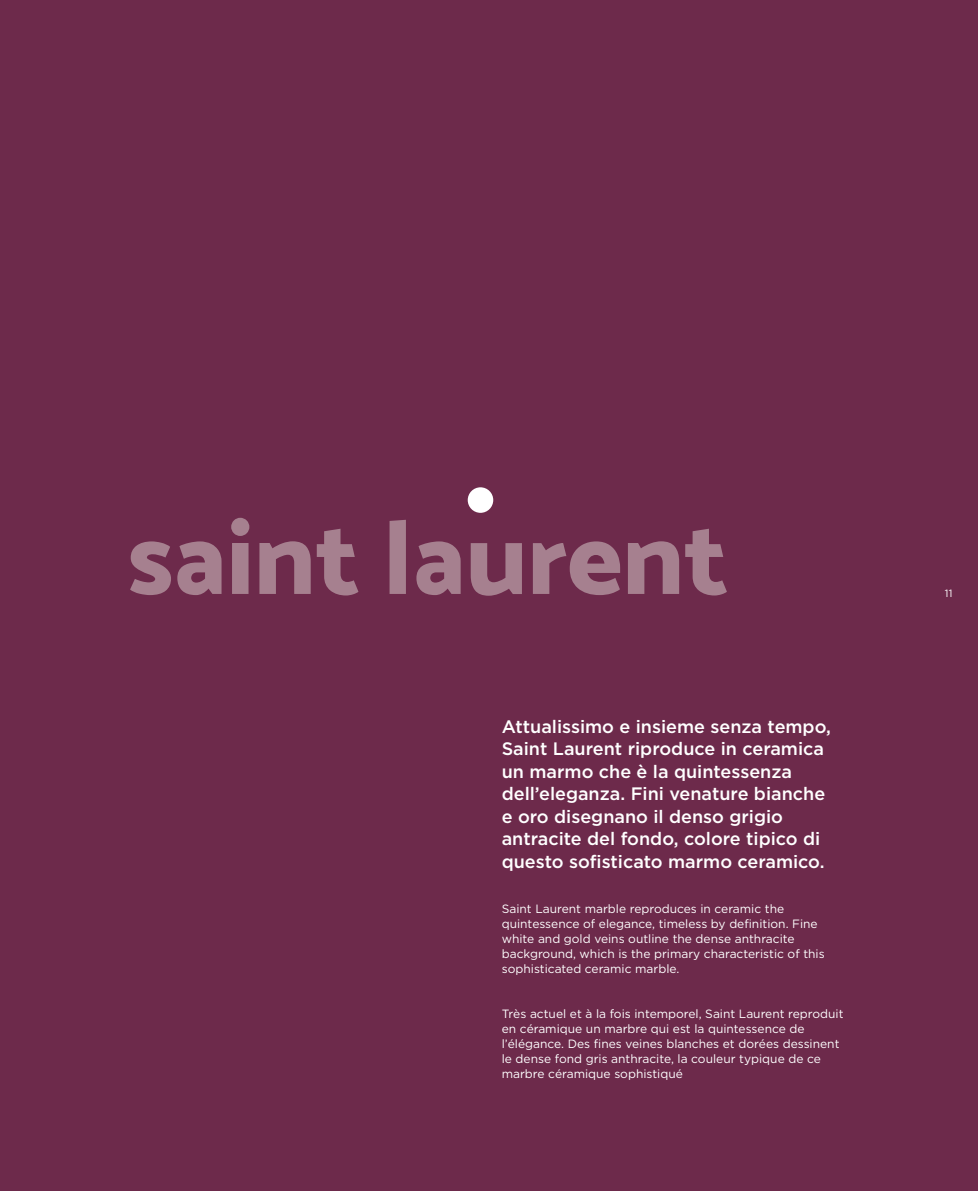
<style>
.page{position:relative;width:978px;height:1191px;background:#6d2a4b}
.page>*{position:absolute;margin:0;border:0;box-sizing:border-box;transform-origin:0 0}
.t1{font:800 105px "Catamaran";color:#a6808f}
.t2{font:500 18px/22.5px "Gotham HTF";color:#fff}
.t3{font:12px/15px "Gotham HTF";color:#fff}
.t4{font:10.5px "Gotham HTF";color:#fff}
</style>
<div class="page">
<div style="left:468px;top:487px;width:25px;height:26px;background:#fff;border-radius:50%"></div>
<h1 class="t1" style="left:128px;top:496px;width:602px">saint laurent</h1>
<p class="t2" style="left:502px;top:714px;width:331px">Attualissimo e insieme senza tempo, Saint Laurent riproduce in ceramica un marmo che è la quintessenza dell’eleganza. Fini venature bianche e oro disegnano il denso grigio antracite del fondo, colore tipico di questo sofisticato marmo ceramico.</p>
<p class="t3" style="left:502px;top:901px;width:324px">Saint Laurent marble reproduces in ceramic the quintessence of elegance, timeless by definition. Fine white and gold veins outline the dense anthracite background, which is the primary characteristic of this sophisticated ceramic marble.</p>
<p class="t3" style="left:502px;top:1006px;width:343px">Très actuel et à la fois intemporel, Saint Laurent reproduit en céramique un marbre qui est la quintessence de l’élégance. Des fines veines blanches et dorées dessinent le dense fond gris anthracite, la couleur typique de ce marbre céramique sophistiqué</p>
<p class="t4" style="left:945px;top:588px;width:9px">11</p>
</div>
